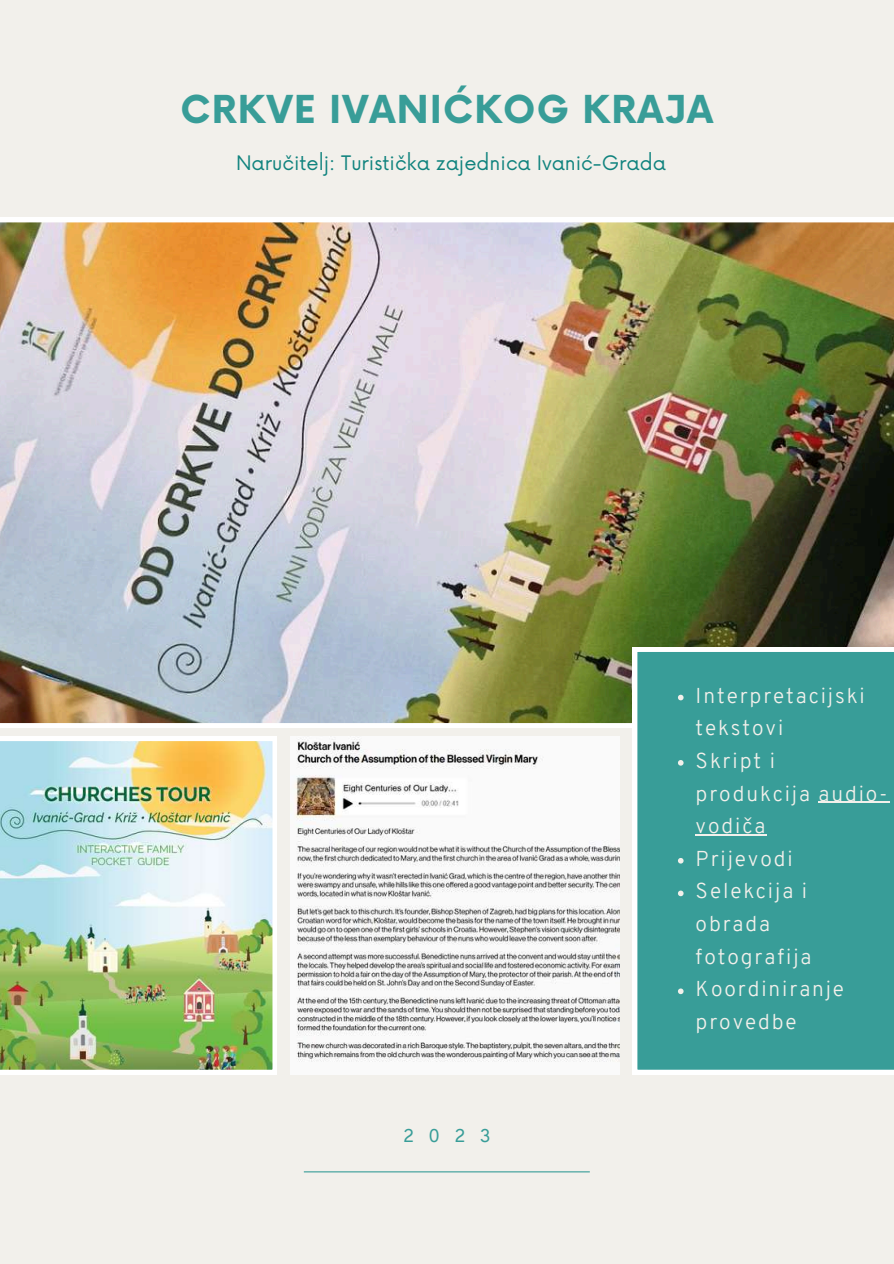
<style>
.page{position:relative;width:894px;height:1264px;background:#fff}
.page>*{position:absolute;margin:0;border:0;box-sizing:border-box;transform-origin:0 0}
.t1{font:700 37.5px "Now";letter-spacing:.03em;color:#389d98}
.t2{font:300 21px/32.7px "Overpass";letter-spacing:.09em;color:#f2f0eb}
.t3{font:19.5px "Now";color:#10837e}
.t4{font:18px "Overpass";color:#389d98}
</style>
<div class="page">
<div style="left:0;top:0;width:893px;height:1263px;background:#f2f0eb"></div>
<img style="left:0;top:218px;width:893px;height:509px">
<div style="left:632px;top:647px;width:261px;height:427px;background:#389d98"></div>
<svg style="left:677px;top:694px;width:6px;height:6px"></svg>
<svg style="left:677px;top:760px;width:6px;height:5px"></svg>
<hr style="left:818px;top:801px;width:71px;height:1px;background:#f2f0eb">
<hr style="left:695px;top:834px;width:72px;height:1px;background:#f2f0eb">
<svg style="left:677px;top:858px;width:6px;height:5px"></svg>
<svg style="left:677px;top:890px;width:6px;height:6px"></svg>
<svg style="left:677px;top:988px;width:6px;height:6px"></svg>
<hr style="left:304px;top:1171px;width:285px;height:1px;background:#389d98">
<img style="left:0;top:736px;width:277px;height:338px">
<img style="left:290px;top:736px;width:329px;height:338px">
<h1 class="t1" style="left:180px;top:90px;width:534px">CRKVE IVANIĆKOG KRAJA</h1>
<p class="t3" style="left:236px;top:152px;width:431px">Naručitelj: Turistička zajednica Ivanić-Grada</p>
<p class="t4" style="left:403px;top:1127px;width:89px">2023</p>
<p class="t2" style="left:695px;top:681px;width:193px">Interpretacijski tekstovi<br>Skript i produkcija audio&shy;vodiča<br>Prijevodi<br>Selekcija i<br>obrada fotografija<br>Koordiniranje provedbe</p>
</div>
